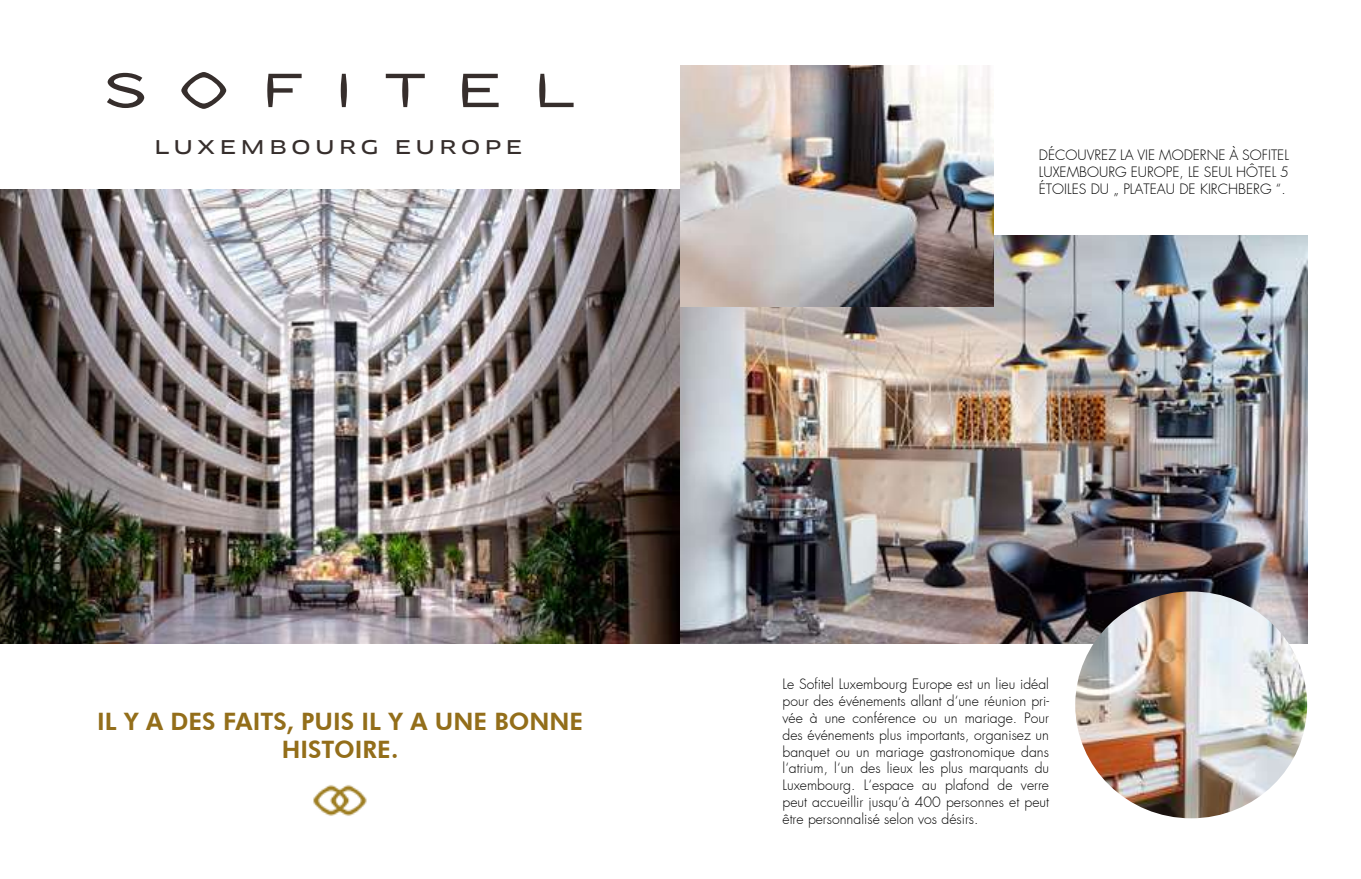
<style>
.page{position:relative;width:1361px;height:879px;background:#fff}
.page>*{position:absolute;margin:0;border:0;box-sizing:border-box;transform-origin:0 0}
.t1{font:800 24px/28.8px "Futura BT";color:#936e1a;text-align:center}
.t2{font:18.6px "Clan OT Extd News";letter-spacing:.22em;color:#362e2c}
.t3{font:300 14px/16.8px "Futura";color:#000;text-align:justify}
</style>
<div class="page">
<img style="left:0;top:190px;width:680px;height:453px">
<svg style="left:539px;top:74px;width:34px;height:33px"></svg>
<svg style="left:462px;top:74px;width:36px;height:33px"></svg>
<svg style="left:386px;top:74px;width:39px;height:33px"></svg>
<svg style="left:341px;top:74px;width:6px;height:33px"></svg>
<svg style="left:267px;top:74px;width:35px;height:33px"></svg>
<svg style="left:181px;top:72px;width:45px;height:37px"></svg>
<svg style="left:107px;top:73px;width:37px;height:35px"></svg>
<img style="left:313px;top:785px;width:54px;height:31px">
<img style="left:680px;top:235px;width:627px;height:408px">
<img style="left:680px;top:65px;width:314px;height:241px">
<img style="left:1075px;top:591px;width:232px;height:227px">
<h2 class="t2" style="left:154px;top:136px;width:370px">LUXEMBOURG EUROPE</h2>
<h1 class="t1" style="left:97px;top:706px;width:487px">IL Y A DES FAITS, PUIS IL Y A UNE BONNE<br>HISTOIRE.</h1>
<p class="t3" style="left:1039px;top:147px;width:252px">DÉCOUVREZ LA VIE MODERNE À SOFITEL LUXEMBOURG EUROPE, LE SEUL HÔTEL 5<br>ÉTOILES DU „ PLATEAU DE KIRCHBERG “.</p>
<p class="t3" style="left:782px;top:676px;width:268px">Le Sofitel Luxembourg Europe est un lieu idéal pour des événements allant d‘une réunion pri&shy;vée à une conférence ou un mariage. Pour des événements plus importants, organisez un banquet ou un mariage gastronomique dans l‘atrium, l‘un des lieux les plus marquants du Luxembourg. L‘espace au plafond de verre peut accueillir jusqu‘à 400 personnes et peut être personnalisé selon vos désirs.</p>
</div>
